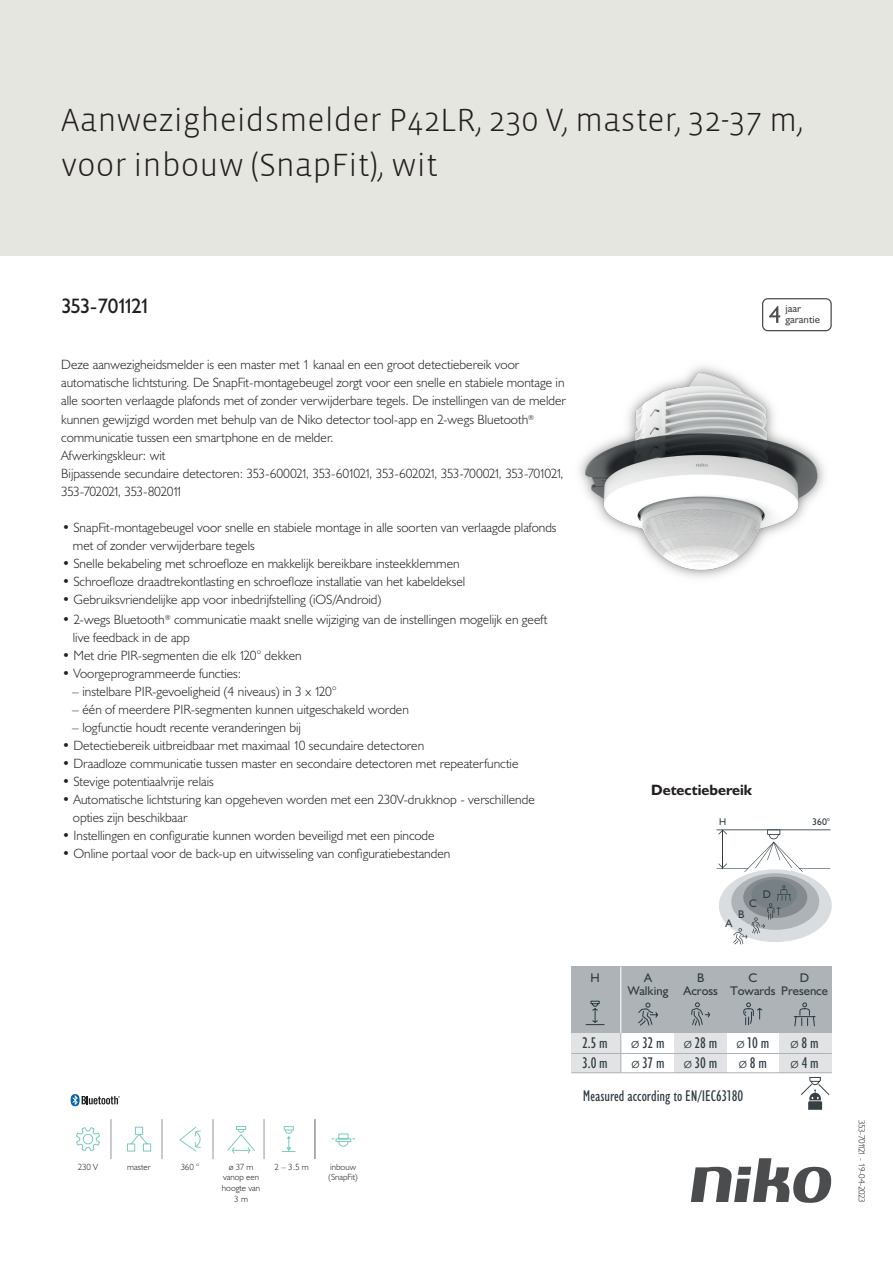
<style>
.page{position:relative;width:893px;height:1263px;background:#fff}
.page>*{position:absolute;margin:0;border:0;box-sizing:border-box;transform-origin:0 0}
.Title_datasheets{font:300 33px/45px "Vista Sans";color:#231f20}
.Article_number{font:21px "Humanist 521 BT";letter-spacing:-.07em;color:#231f20}
.t1{font:condensed 15.6px/20.7px "Humanist 521 BT";color:#2f3b41}
.Titles_parts{font:700 15px "Humanist 521 BT";color:#231f20}
.USP_bullets{font:300 13.5px/18px "Humanist 521 BT";color:#231f20}
.USPs{font:300 13.5px/18px "Humanist 521 BT";color:#231f20}
.t2{font:12.6px/13.6px "Humanist 521 BT";color:#2f3b41;text-align:center}
.t3{font:11.1px "Humanist 521 BT";color:#2f3b41}
.t4{font:10.8px/10.8px "Humanist 521 BT";color:#4b4c4d}
.t5{font:9.75px "Humanist 521 BT";color:#2f3b41}
.icontext{font:300 9px/10.8px "Humanist 521 BT";color:#231f20;text-align:center}
.Revision{font:300 9px "Humanist 521 BT";letter-spacing:-.065em;color:#231f20}
.s1{font-weight:300;font-stretch:normal}
</style>
<div class="page">
<svg style="left:691px;top:1158px;width:141px;height:45px"></svg>
<div style="left:0;top:0;width:893px;height:255px;background:#e6e6e0"></div>
<img style="left:579px;top:366px;width:246px;height:212px">
<svg style="left:76px;top:1127px;width:24px;height:24px"></svg>
<svg style="left:127px;top:1126px;width:25px;height:26px"></svg>
<svg style="left:179px;top:1126px;width:22px;height:26px"></svg>
<svg style="left:227px;top:1126px;width:28px;height:28px"></svg>
<svg style="left:331px;top:1133px;width:25px;height:14px"></svg>
<svg style="left:282px;top:1126px;width:14px;height:26px"></svg>
<hr style="left:314px;top:1119px;width:1px;height:40px;background:#939598">
<hr style="left:111px;top:1119px;width:1px;height:40px;background:#939598">
<hr style="left:162px;top:1119px;width:1px;height:40px;background:#939598">
<hr style="left:213px;top:1119px;width:1px;height:40px;background:#939598">
<hr style="left:264px;top:1119px;width:1px;height:40px;background:#939598">
<hr style="left:315px;top:1119px;width:1px;height:40px;background:#939598">
<svg style="left:71px;top:1094px;width:49px;height:12px"></svg>
<svg style="left:762px;top:298px;width:70px;height:33px"></svg>
<div style="left:719px;top:869px;width:113px;height:73px;background:#dadddf;border-radius:50%"></div>
<div style="left:731px;top:873px;width:88px;height:57px;background:#adb3b7;border-radius:50%"></div>
<div style="left:743px;top:877px;width:64px;height:41px;background:#848a90;border-radius:50%"></div>
<div style="left:751px;top:880px;width:46px;height:29px;background:#778085;border-radius:50%"></div>
<hr style="left:716px;top:829px;width:115px;height:1px;background:#2f3b41">
<svg style="left:717px;top:829px;width:113px;height:43px"></svg>
<svg style="left:733px;top:885px;width:58px;height:59px"></svg>
<div style="left:571px;top:1033px;width:50px;height:40px;background:#e1e3e4"></div>
<div style="left:674px;top:1033px;width:53px;height:39px;background:#e1e3e4"></div>
<div style="left:779px;top:1033px;width:53px;height:39px;background:#e1e3e4"></div>
<hr style="left:571px;top:1053px;width:261px;height:1px;background:#adb3b7">
<hr style="left:571px;top:1072px;width:261px;height:1px;background:#adb3b7">
<div style="left:571px;top:966px;width:261px;height:67px;background:#adb3b7"></div>
<svg style="left:638px;top:1002px;width:20px;height:24px"></svg>
<svg style="left:743px;top:1002px;width:20px;height:24px"></svg>
<svg style="left:585px;top:1000px;width:20px;height:25px"></svg>
<hr style="left:620px;top:1030px;width:1px;height:42px;background:#adb3b7">
<svg style="left:793px;top:1002px;width:23px;height:25px"></svg>
<svg style="left:691px;top:1002px;width:19px;height:24px"></svg>
<hr style="left:620px;top:966px;width:1px;height:67px;background:#fff">
<svg style="left:801px;top:1077px;width:29px;height:33px"></svg>
<p class="Title_datasheets" style="left:61px;top:98px;width:744px">Aanwezigheidsmelder P42LR, 230 V, master, 32-37 m, voor inbouw (SnapFit), wit</p>
<p class="Article_number" style="left:61px;top:293px;width:91px">353-701121</p>
<p class="t4" style="left:785px;top:303px;width:36px">jaar garantie</p>
<p class="USPs" style="left:61px;top:355px;width:506px">Deze aanwezigheidsmelder is een master met 1 kanaal en een groot detectiebereik voor automatische lichtsturing. De SnapFit-montagebeugel zorgt voor een snelle en stabiele montage in alle soorten verlaagde plafonds met of zonder verwijderbare tegels. De instellingen van de melder</p>
<p class="USPs" style="left:61px;top:410px;width:504px">kunnen gewijzigd worden met behulp van de Niko detector tool-app en 2-wegs Bluetooth<sup>® </sup>communicatie tussen een smartphone en de melder.<br>Afwerkingskleur: wit<br>Bijpassende secundaire detectoren: 353-600021, 353-601021, 353-602021, 353-700021, 353-701021, 353-702021, 353-802011</p>
<p class="USP_bullets" style="left:73px;top:518px;width:485px;text-indent:-11px">• SnapFit-montagebeugel voor snelle en stabiele montage in alle soorten van verlaagde plafonds met of zonder verwijderbare tegels</p>
<p class="USP_bullets" style="left:62px;top:554px;width:399px">• Snelle bekabeling met schroefloze en makkelijk bereikbare insteekklemmen</p>
<p class="USP_bullets" style="left:62px;top:572px;width:405px">• Schroefloze draadtrekontlasting en schroefloze installatie van het kabeldeksel</p>
<p class="USP_bullets" style="left:62px;top:590px;width:321px">• Gebruiksvriendelijke app voor inbedrijfstelling (iOS/Android)</p>
<p class="USP_bullets" style="left:73px;top:610px;width:476px;text-indent:-11px">• 2-wegs Bluetooth<sup>®</sup> communicatie maakt snelle wijziging van de instellingen mogelijk en geeft live feedback in de app</p>
<p class="USP_bullets" style="left:62px;top:646px;width:241px">• Met drie PIR-segmenten die elk 120° dekken</p>
<p class="USP_bullets" style="left:62px;top:664px;width:181px">• Voorgeprogrammeerde functies:</p>
<p class="USP_bullets" style="left:72px;top:682px;width:266px">– instelbare PIR-gevoeligheid (4 niveaus) in 3 x 120°</p>
<p class="USP_bullets" style="left:72px;top:700px;width:338px">– één of meerdere PIR-segmenten kunnen uitgeschakeld worden</p>
<p class="USP_bullets" style="left:72px;top:718px;width:230px">– logfunctie houdt recente veranderingen bij</p>
<p class="USP_bullets" style="left:62px;top:736px;width:364px">• Detectiebereik uitbreidbaar met maximaal 10 secundaire detectoren</p>
<p class="USP_bullets" style="left:62px;top:754px;width:458px">• Draadloze communicatie tussen master en secondaire detectoren met repeaterfunctie</p>
<p class="USP_bullets" style="left:62px;top:772px;width:153px">• Stevige potentiaalvrije relais</p>
<p class="USP_bullets" style="left:73px;top:790px;width:463px;text-indent:-11px">• Automatische lichtsturing kan opgeheven worden met een 230V-drukknop - verschillende opties zijn beschikbaar</p>
<p class="USP_bullets" style="left:62px;top:826px;width:374px">• Instellingen en configuratie kunnen worden beveiligd met een pincode</p>
<p class="USP_bullets" style="left:62px;top:844px;width:390px">• Online portaal voor de back-up en uitwisseling van configuratiebestanden</p>
<p class="Titles_parts" style="left:651px;top:781px;width:103px">Detectiebereik</p>
<p class="t5" style="left:719px;top:816px;width:9px">H</p>
<p class="t3" style="left:763px;top:887px;width:10px">D</p>
<p class="t3" style="left:749px;top:896px;width:9px">C</p>
<p class="t3" style="left:738px;top:907px;width:8px">B</p>
<p class="t3" style="left:726px;top:917px;width:8px">A</p>
<p class="t5" style="left:812px;top:816px;width:19px">360°</p>
<p class="t2" style="left:730px;top:970px;width:47px">C<br>Towards</p>
<p class="t2" style="left:590px;top:970px;width:11px">H</p>
<p class="t2" style="left:781px;top:970px;width:48px">D<br>Presence</p>
<p class="t2" style="left:628px;top:970px;width:42px">A<br>Walking</p>
<p class="t1" style="left:631px;top:1032px;width:88px"><span class="s1">ø</span> 32 m<br><span class="s1">ø</span> 37 m <span class="s1">ø</span> 30 m</p>
<p class="t2" style="left:683px;top:970px;width:36px">B<br>Across</p>
<p class="t1" style="left:582px;top:1032px;width:27px">2.5 m<br>3.0 m</p>
<p class="t1" style="left:684px;top:1032px;width:87px"><span class="s1">ø</span> 28 m <span class="s1">ø</span> 10 m</p>
<p class="t1" style="left:790px;top:1032px;width:30px"><span class="s1">ø</span> 8 m</p>
<p class="t1" style="left:739px;top:1053px;width:30px"><span class="s1">ø</span> 8 m</p>
<p class="t1" style="left:790px;top:1053px;width:30px"><span class="s1">ø</span> 4 m</p>
<p class="t1" style="left:583px;top:1086px;width:162px">Measured according to EN/IEC63180</p>
<p class="icontext" style="left:78px;top:1161px;width:22px">230 V</p>
<p class="icontext" style="left:127px;top:1161px;width:25px">master</p>
<p class="icontext" style="left:181px;top:1161px;width:20px">360 °</p>
<p class="icontext" style="left:222px;top:1161px;width:40px">ø 37 m vanop een hoogte van<br>3 m</p>
<p class="icontext" style="left:328px;top:1161px;width:31px;text-align:left">inbouw (SnapFit)</p>
<p class="icontext" style="left:275px;top:1161px;width:36px">2 – 3.5 m</p>
<p class="Revision" style="left:868px;top:1120px;width:84px;rotate:90deg">353-701121 - 19-04-2023</p>
</div>
